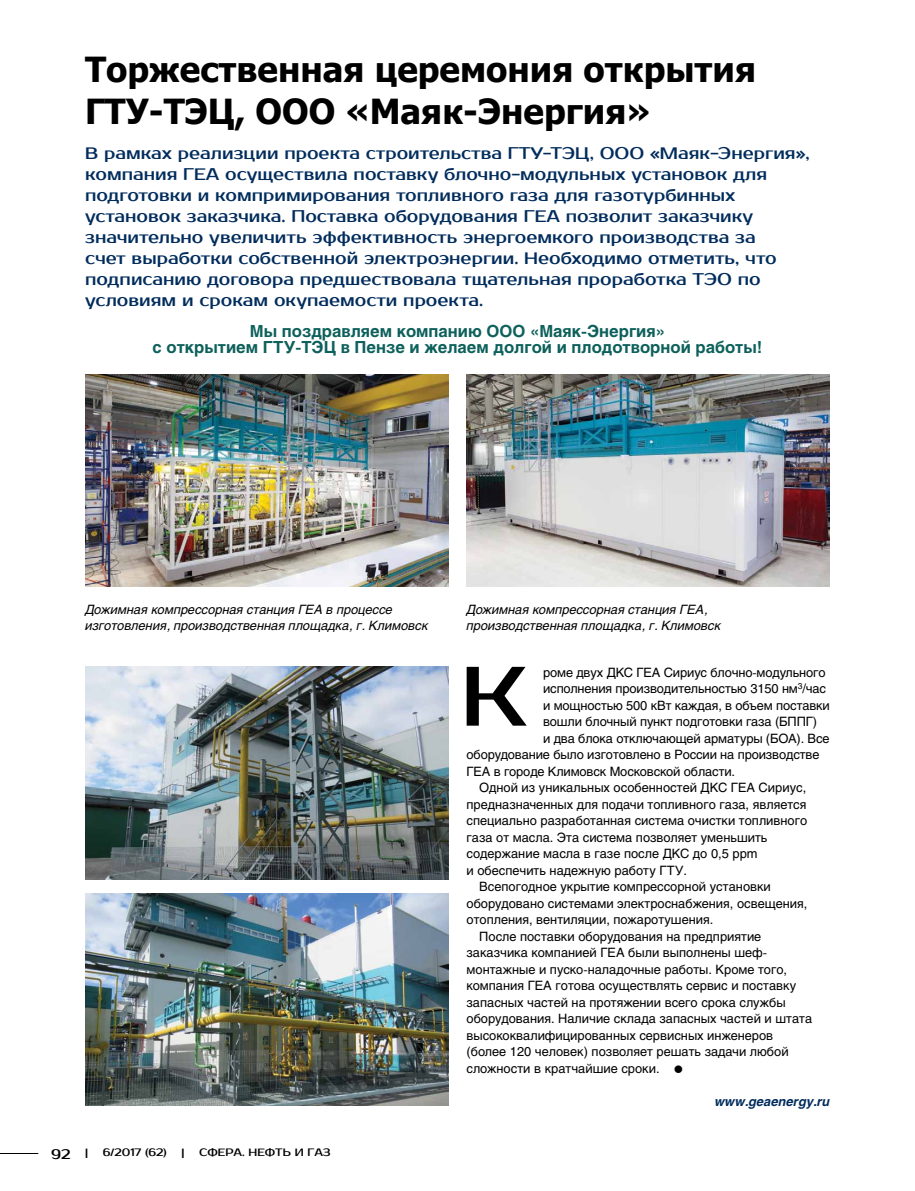
<style>
.page{position:relative;width:915px;height:1191px;background:#fff}
.page>*{position:absolute;margin:0;border:0;box-sizing:border-box;transform-origin:0 0}
.t1{font:84px "Prosto";color:#000}
.t2{font:700 34.5px/42px "Tahoma";color:#000}
.t3{font:16.5px/21px "Prosto";color:#002c5c}
.t4{font:700 16.5px/16.5px "Helios";color:#0d605b;text-align:center}
.t5{font:13.5px "Prosto";color:#000}
.t6{font:12.75px "Helios";color:#000}
.t7{font:italic 12.75px/16.5px "Helios";color:#000}
.t8{font:italic 700 12.75px "Helios";color:#002c5c}
.t9{font:10.5px "Prosto";color:#000}
</style>
<div class="page">
<hr style="left:0;top:1153px;width:38px;height:1px;background:#000">
<img style="left:85px;top:374px;width:363px;height:213px">
<img style="left:466px;top:374px;width:363px;height:213px">
<img style="left:85px;top:893px;width:363px;height:213px">
<img style="left:85px;top:667px;width:363px;height:212px">
<h2 class="t2" style="left:85px;top:50px;width:672px">Торжественная церемония открытия<br>ГТУ-ТЭЦ, ООО «Маяк-Энергия»</h2>
<p class="t3" style="left:85px;top:143px;width:726px">В рамках реализции проекта строительства ГТУ-ТЭЦ, ООО «Маяк-Энергия», компания ГЕА осуществила поставку блочно-модульных установок для подготовки и компримирования топливного газа для газотурбинных установок заказчика. Поставка оборудования ГЕА позволит заказчику значительно увеличить эффективность энергоемкого производства за<br>счет выработки собственной электроэнергии. Необходимо отметить, что подписанию договора предшествовала тщательная проработка ТЭО по условиям и срокам окупаемости проекта.</p>
<p class="t4" style="left:152px;top:323px;width:611px">Мы поздравляем компанию ООО «Маяк-Энергия»<br>с открытием ГТУ-ТЭЦ в Пензе и желаем долгой и плодотворной работы!</p>
<p class="t7" style="left:85px;top:601px;width:344px">Дожимная компрессорная станция ГЕА в процессе изготовления, производственная площадка, г. Климовск</p>
<p class="t7" style="left:466px;top:601px;width:256px">Дожимная компрессорная станция ГЕА, производственная площадка, г. Климовск</p>
<p class="t5" style="left:51px;top:1145px;width:21px">92</p>
<p class="t9" style="left:85px;top:1145px;width:4px">|</p>
<p class="t9" style="left:103px;top:1146px;width:65px">6/2017 (62)</p>
<p class="t9" style="left:181px;top:1145px;width:4px">|</p>
<p class="t9" style="left:199px;top:1146px;width:133px">СФЕРА. НЕФТЬ И ГАЗ</p>
<h1 class="t1" style="left:460px;top:646px;width:68px">К</h1>
<p class="t6" style="left:543px;top:664px;width:284px">роме двух ДКС ГЕА Сириус блочно-модульного</p>
<p class="t6" style="left:543px;top:681px;width:284px">исполнения производительностью 3150 нм<sup>3</sup>/час</p>
<p class="t6" style="left:543px;top:697px;width:288px">и мощностью 500 кВт каждая, в объем поставки</p>
<p class="t6" style="left:543px;top:714px;width:275px">вошли блочный пункт подготовки газа (БППГ)</p>
<p class="t6" style="left:543px;top:730px;width:288px">и два блока отключающей арматуры (БОА). Все</p>
<p class="t6" style="left:466px;top:747px;width:354px">оборудование было изготовлено в России на производстве</p>
<p class="t6" style="left:466px;top:763px;width:270px">ГЕА в городе Климовск Московской области.</p>
<p class="t6" style="left:479px;top:780px;width:328px">Одной из уникальных особенностей ДКС ГЕА Сириус,</p>
<p class="t6" style="left:466px;top:796px;width:341px">предназначенных для подачи топливного газа, является</p>
<p class="t6" style="left:466px;top:813px;width:342px">специально разработанная система очистки топливного</p>
<p class="t6" style="left:466px;top:829px;width:302px">газа от масла. Эта система позволяет уменьшить</p>
<p class="t6" style="left:466px;top:846px;width:292px">содержание масла в газе после ДКС до 0,5 ppm</p>
<p class="t6" style="left:466px;top:862px;width:222px">и обеспечить надежную работу ГТУ.</p>
<p class="t6" style="left:479px;top:879px;width:293px">Всепогодное укрытие компрессорной установки</p>
<p class="t6" style="left:466px;top:895px;width:342px">оборудовано системами электроснабжения, освещения,</p>
<p class="t6" style="left:466px;top:912px;width:248px">отопления, вентиляции, пожаротушения.</p>
<p class="t6" style="left:479px;top:928px;width:283px">После поставки оборудования на предприятие</p>
<p class="t6" style="left:466px;top:945px;width:302px">заказчика компанией ГЕА были выполнены шеф-</p>
<p class="t6" style="left:466px;top:961px;width:322px">монтажные и пуско-наладочные работы. Кроме того,</p>
<p class="t6" style="left:466px;top:978px;width:331px">компания ГЕА готова осуществлять сервис и поставку</p>
<p class="t6" style="left:466px;top:994px;width:321px">запасных частей на протяжении всего срока службы</p>
<p class="t6" style="left:466px;top:1011px;width:347px">оборудования. Наличие склада запасных частей и штата</p>
<p class="t6" style="left:466px;top:1027px;width:308px">высококвалифицированных сервисных инженеров</p>
<p class="t6" style="left:466px;top:1044px;width:323px">(более 120 человек) позволяет решать задачи любой</p>
<p class="t6" style="left:466px;top:1060px;width:194px">сложности в кратчайшие сроки.</p>
<p class="t8" style="left:714px;top:1094px;width:116px">www.geaenergy.ru</p>
</div>
